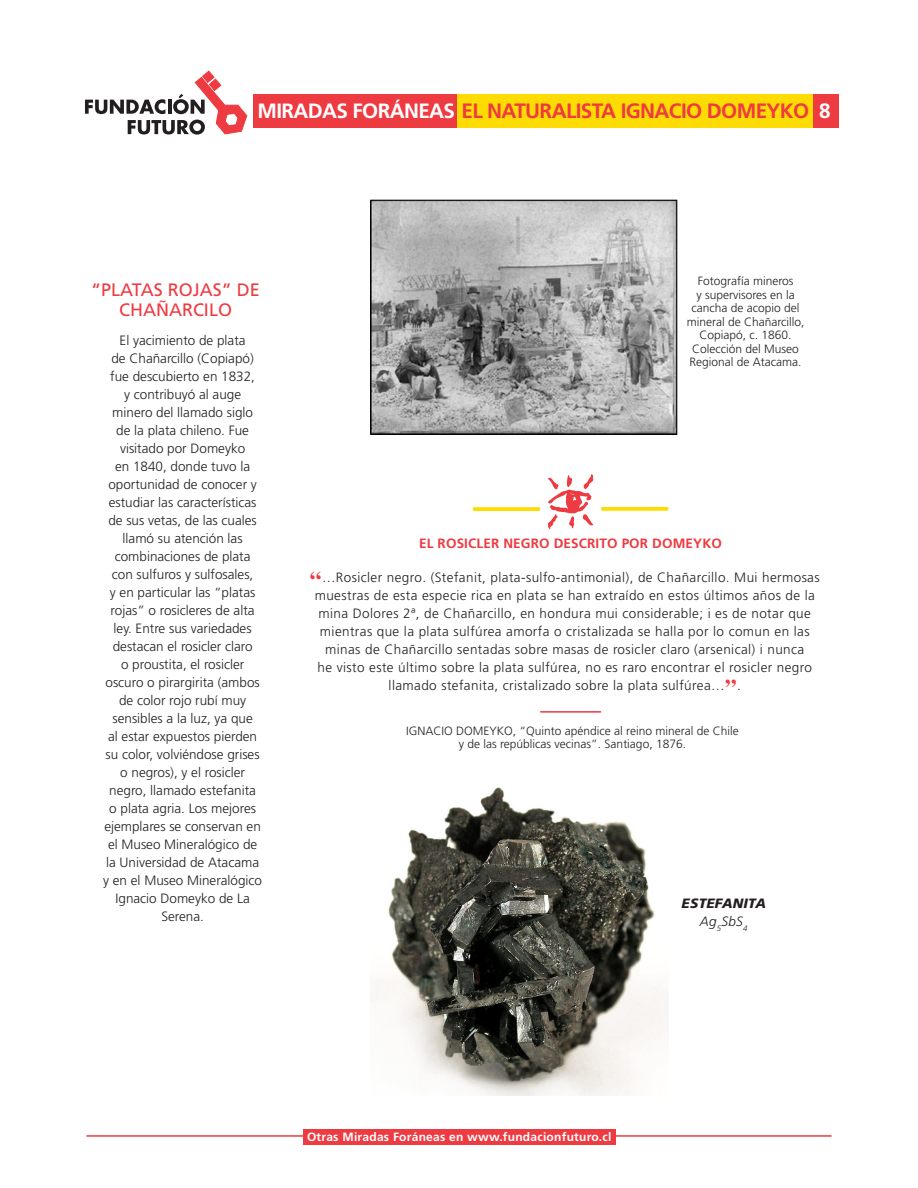
<style>
.page{position:relative;width:918px;height:1188px;background:#fff}
.page>*{position:absolute;margin:0;border:0;box-sizing:border-box;transform-origin:0 0}
.t1{font:700 20.7px "Frutiger";letter-spacing:-.03em;color:#ee3a41}
.t2{font:700 20.7px "Frutiger";color:#fff}
.t3{font:18px/19.5px "Frutiger";color:#ee3a41;text-align:center}
.Bajada{font:300 13.5px/18px "Frutiger";color:#231f20;text-align:center}
.Bajada-2{font:300 13.5px/18px "Frutiger";letter-spacing:.03em;color:#231f20;text-align:center}
.Bajada-3{font:700 13.5px "Frutiger";letter-spacing:.01em;color:#ee3a41}
.t4{font:italic 900 13.5px "Frutiger";letter-spacing:.02em;color:#231f20}
.t5{font:italic 300 13.5px "Frutiger";color:#231f20}
.Bajada-4{font:300 12px/13.5px "Frutiger";color:#231f20;text-align:center}
.Bajada-5{font:700 12px "Frutiger";letter-spacing:.02em;color:#fff}
.s1{color:#fff}
.s2{font-family:"Times";font-weight:700;font-size:22.5px;color:#ee3a41}
</style>
<div class="page">
<hr style="left:86px;top:1135px;width:746px;height:2px;background:#ee3a41">
<svg style="left:548px;top:474px;width:45px;height:55px"></svg>
<svg style="left:601px;top:507px;width:67px;height:4px"></svg>
<svg style="left:473px;top:507px;width:67px;height:4px"></svg>
<hr style="left:540px;top:711px;width:61px;height:2px;background:#ee3a41">
<img style="left:370px;top:200px;width:307px;height:234px">
<img style="left:370px;top:787px;width:298px;height:308px">
<div style="left:813px;top:94px;width:26px;height:34px;background:#ee3a41"></div>
<svg style="left:85px;top:71px;width:162px;height:64px"></svg>
<div style="left:254px;top:94px;width:204px;height:34px;background:#ee3a41"></div>
<div style="left:458px;top:94px;width:355px;height:34px;background:#ffdc01"></div>
<div style="left:303px;top:1129px;width:312px;height:16px;background:#ee3a41"></div>
<p class="t1" style="left:257px;top:99px;width:553px"><span class="s1">MIRADAS FORÁNEAS</span> EL NATURALISTA IGNACIO DOMEYKO</p>
<p class="t2" style="left:819px;top:99px;width:13px">8</p>
<p class="t3" style="left:91px;top:280px;width:170px">“PLATAS ROJAS” DE<br>CHAÑARCILO</p>
<p class="Bajada" style="left:103px;top:331px;width:161px">El yacimiento de plata<br>de Chañarcillo (Copiapó) fue descubierto en 1832,<br>y contribuyó al auge minero del llamado siglo<br>de la plata chileno. Fue visitado por Domeyko<br>en 1840, donde tuvo la oportunidad de conocer y estudiar las características de sus vetas, de las cuales llamó su atención las combinaciones de plata con sulfuros y sulfosales,<br>y en particular las “platas rojas” o rosicleres de alta ley. Entre sus variedades destacan el rosicler claro<br>o proustita, el rosicler oscuro o pirargirita (ambos de color rojo rubí muy sensibles a la luz, ya que<br>al estar expuestos pierden su color, volviéndose grises o negros), y el rosicler negro, llamado estefanita<br>o plata agria. Los mejores ejemplares se conservan en el Museo Mineralógico de la Universidad de Atacama y en el Museo Mineralógico<br>Ignacio Domeyko de La<br>Serena.</p>
<p class="Bajada-4" style="left:687px;top:274px;width:119px">Fotografía mineros<br>y supervisores en la cancha de acopio del mineral de Chañarcillo,<br>Copiapó, c. 1860.<br>Colección del Museo<br>Regional de Atacama.</p>
<p class="Bajada-3" style="left:419px;top:535px;width:304px">EL ROSICLER NEGRO DESCRITO POR DOMEYKO</p>
<p class="Bajada-2" style="left:310px;top:568px;width:511px"><span class="s2">“</span>…Rosicler negro. (Stefanit, plata-sulfo-antimonial), de Chañarcillo. Mui hermosas muestras de esta especie rica en plata se han extraído en estos últimos años de la mina Dolores 2ª, de Chañarcillo, en hondura mui considerable; i es de notar que mientras que la plata sulfúrea amorfa o cristalizada se halla por lo comun en las minas de Chañarcillo sentadas sobre masas de rosicler claro (arsenical) i nunca<br>he visto este último sobre la plata sulfúrea, no es raro encontrar el rosicler negro llamado stefanita, cristalizado sobre la plata sulfúrea…<span class="s2">”</span>.</p>
<p class="Bajada-4" style="left:406px;top:724px;width:334px">IGNACIO DOMEYKO, “Quinto apéndice al reino mineral de Chile y de las repúblicas vecinas”. Santiago, 1876.</p>
<p class="t4" style="left:682px;top:895px;width:86px">ESTEFANITA</p>
<p class="t5" style="left:700px;top:914px;width:49px">Ag<sub>5</sub>SbS<sub>4</sub></p>
<p class="Bajada-5" style="left:307px;top:1130px;width:306px">Otras Miradas Foráneas en www.fundacionfuturo.cl</p>
</div>
